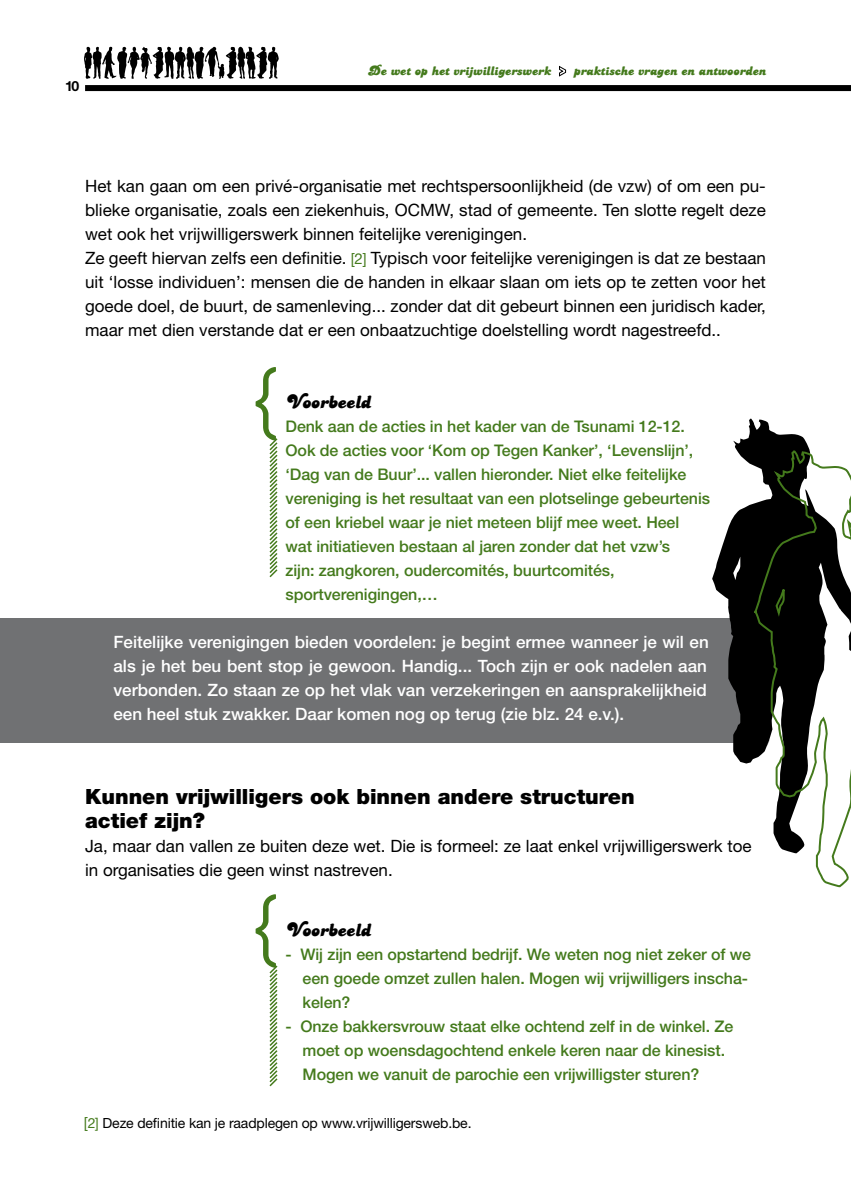
<style>
.page{position:relative;width:851px;height:1191px;background:#fff}
.page>*{position:absolute;margin:0;border:0;box-sizing:border-box;transform-origin:0 0}
.t1{font:300 80px "Conduit ITC";color:#447a1c}
.t2{font:900 21px/24px "Helvetica Neue";color:#000}
.t3{font:20px "PT Banana Split";color:#000}
.t4{font:17px/24px "Helvetica Neue";color:#000}
.t5{font:500 17px/24px "Helvetica Neue";color:#fff;text-align:justify}
.t6{font:500 16px/24px "Helvetica Neue";letter-spacing:-.005em;color:#447a1c}
.t7{font:14px "Helvetica Neue";letter-spacing:-.01em;color:#000}
.t8{font:14px "PT Banana Split";color:#447a1c}
.t9{font:700 14px "Helvetica Neue";color:#000}
.s1{font-size:15px;color:#447a1c}
.s2{color:#447a1c}
</style>
<div class="page">
<svg style="left:269px;top:438px;width:9px;height:140px"></svg>
<div style="left:0;top:618px;width:765px;height:124px;background:#707173"></div>
<svg style="left:711px;top:418px;width:99px;height:346px"></svg>
<svg style="left:753px;top:449px;width:97px;height:439px"></svg>
<svg style="left:269px;top:965px;width:9px;height:122px"></svg>
<div style="left:85px;top:85px;width:765px;height:6px;background:#000"></div>
<svg style="left:559px;top:65px;width:8px;height:12px"></svg>
<svg style="left:84px;top:47px;width:195px;height:32px"></svg>
<p class="t9" style="left:65px;top:78px;width:16px">10</p>
<p class="t8" style="left:368px;top:63px;width:185px">De wet op het vrijwilligerswerk</p>
<p class="t8" style="left:573px;top:63px;width:194px">praktische vragen en antwoorden</p>
<p class="t4" style="left:85px;top:174px;width:682px">Het kan gaan om een privé-organisatie met rechtspersoonlijkheid (de vzw) of om een pu&shy;blieke organisatie, zoals een ziekenhuis, OCMW, stad of gemeente. Ten slotte regelt deze wet ook het vrijwilligerswerk binnen feitelijke verenigingen.<br>Ze geeft hiervan zelfs een definitie. <span class="s1">[2]</span> Typisch voor feitelijke verenigingen is dat ze bestaan uit ‘losse individuen’: mensen die de handen in elkaar slaan om iets op te zetten voor het goede doel, de buurt, de samenleving... zonder dat dit gebeurt binnen een juridisch kader, maar met dien verstande dat er een onbaatzuchtige doelstelling wordt nagestreefd..</p>
<h1 class="t1" style="left:255px;top:357px;width:30px">{</h1>
<p class="t3" style="left:285px;top:391px;width:87px">Voorbeeld</p>
<p class="t6" style="left:285px;top:414px;width:426px">Denk aan de acties in het kader van de Tsunami 12-12.<br>Ook de acties voor ‘Kom op Tegen Kanker’, ‘Levenslijn’, ‘Dag van de Buur’... vallen hieronder. Niet elke feitelijke vereniging is het resultaat van een plotselinge gebeurtenis of een kriebel waar je niet meteen blijf mee weet. Heel<br>wat initiatieven bestaan al jaren zonder dat het vzw’s<br>zijn: zangkoren, oudercomités, buurtcomités, sportverenigingen,…</p>
<p class="t5" style="left:113px;top:630px;width:596px">Feitelijke verenigingen bieden voordelen: je begint ermee wanneer je wil en als je het beu bent stop je gewoon. Handig... Toch zijn er ook nadelen aan verbonden. Zo staan ze op het vlak van verzekeringen en aansprakelijkheid een heel stuk zwakker. Daar komen nog op terug (zie blz. 24 e.v.).</p>
<p class="t2" style="left:85px;top:784px;width:551px">Kunnen vrijwilligers ook binnen andere structuren actief zijn?</p>
<p class="t4" style="left:85px;top:833px;width:668px">Ja, maar dan vallen ze buiten deze wet. Die is formeel: ze laat enkel vrijwilligerswerk toe in organisaties die geen winst nastreven.</p>
<h1 class="t1" style="left:255px;top:884px;width:30px">{</h1>
<p class="t3" style="left:285px;top:919px;width:87px">Voorbeeld</p>
<p class="t6" style="left:302px;top:942px;width:450px;text-indent:-17px">- Wij zijn een opstartend bedrijf. We weten nog niet zeker of we een goede omzet zullen halen. Mogen wij vrijwilligers inscha&shy;kelen?</p>
<p class="t6" style="left:302px;top:1014px;width:432px;text-indent:-17px">- Onze bakkersvrouw staat elke ochtend zelf in de winkel. Ze moet op woensdagochtend enkele keren naar de kinesist.<br>Mogen we vanuit de parochie een vrijwilligster sturen?</p>
<p class="t7" style="left:84px;top:1115px;width:389px"><span class="s1">[</span><span class="s2">2]</span> Deze definitie kan je raadplegen op www.vrijwilligersweb.be.</p>
</div>
